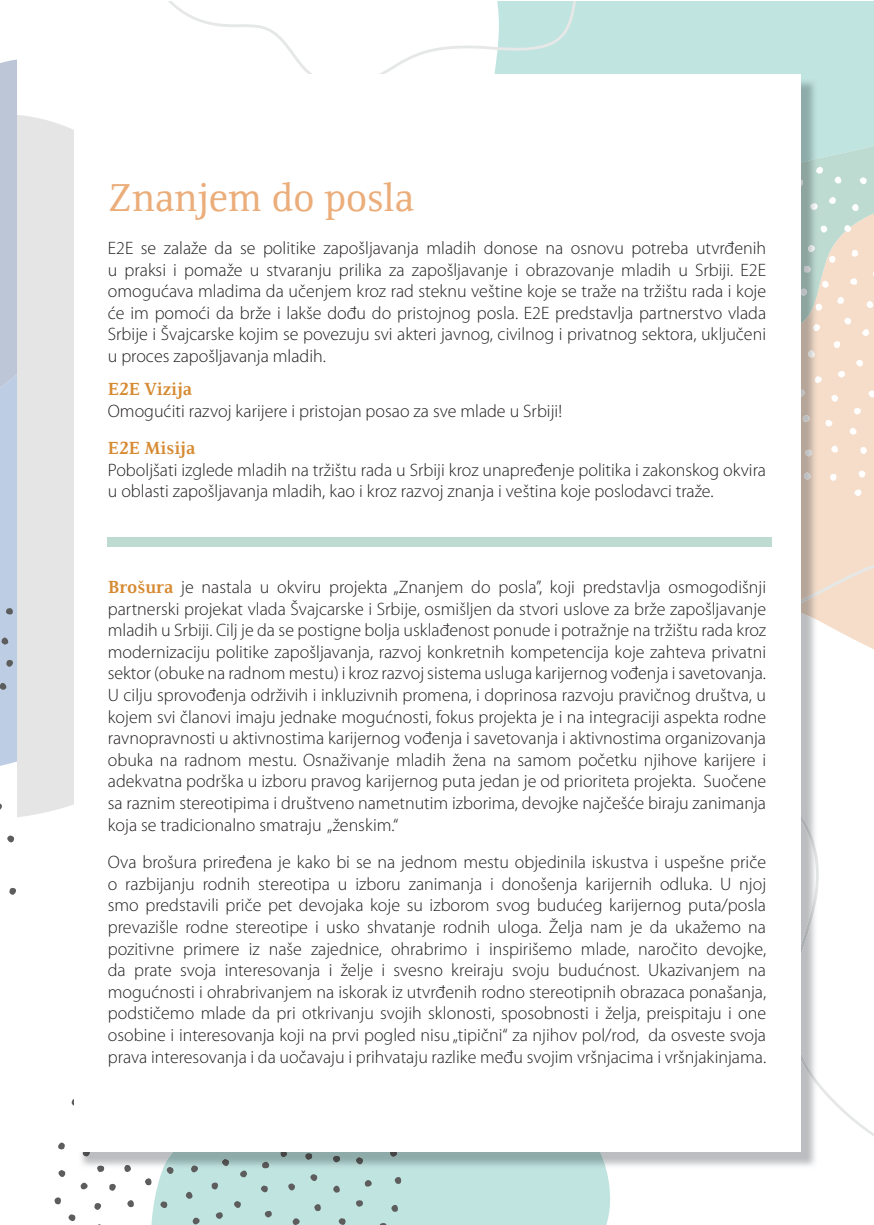
<style>
.page{position:relative;width:874px;height:1225px;background:#fff}
.page>*{position:absolute;margin:0;border:0;box-sizing:border-box;transform-origin:0 0}
.t1{font:40px "Resavska BG";color:#ebad7a}
.t2{font:300 18px/21.6px "Myriad Pro";color:#231f20;text-align:justify}
.t3{font:700 18px "Resavska BG";color:#d68b33}
.s1{font-family:"Resavska BG";font-weight:700;color:#d68b33}
</style>
<div class="page">
<div style="left:151px;top:1168px;width:460px;height:57px;background:#c0e4e0"></div>
<div style="left:17px;top:115px;width:57px;height:702px;background:#e5e5e5"></div>
<div style="left:823px;top:336px;width:50px;height:213px;background:#f5ddca"></div>
<div style="left:578px;top:2px;width:295px;height:133px;background:#c0e4e0"></div>
<svg style="left:823px;top:135px;width:50px;height:201px;background:#d9dccf"></svg>
<svg style="left:867px;top:390px;width:6px;height:9px"></svg>
<svg style="left:852px;top:489px;width:9px;height:8px"></svg>
<svg style="left:829px;top:473px;width:7px;height:8px"></svg>
<svg style="left:854px;top:359px;width:9px;height:9px"></svg>
<svg style="left:842px;top:224px;width:9px;height:8px"></svg>
<svg style="left:851px;top:249px;width:6px;height:9px"></svg>
<svg style="left:830px;top:444px;width:7px;height:9px"></svg>
<svg style="left:828px;top:255px;width:7px;height:8px"></svg>
<svg style="left:865px;top:299px;width:8px;height:9px"></svg>
<svg style="left:833px;top:175px;width:8px;height:9px"></svg>
<svg style="left:823px;top:225px;width:4px;height:9px"></svg>
<svg style="left:859px;top:447px;width:7px;height:9px"></svg>
<svg style="left:860px;top:328px;width:9px;height:9px"></svg>
<svg style="left:857px;top:470px;width:8px;height:9px"></svg>
<svg style="left:833px;top:340px;width:6px;height:8px"></svg>
<svg style="left:836px;top:296px;width:7px;height:9px"></svg>
<svg style="left:827px;top:196px;width:8px;height:9px"></svg>
<svg style="left:848px;top:426px;width:8px;height:9px"></svg>
<svg style="left:830px;top:394px;width:8px;height:9px"></svg>
<svg style="left:843px;top:317px;width:8px;height:9px"></svg>
<svg style="left:858px;top:177px;width:9px;height:9px"></svg>
<svg style="left:851px;top:202px;width:7px;height:9px"></svg>
<svg style="left:835px;top:370px;width:9px;height:8px"></svg>
<svg style="left:871px;top:269px;width:2px;height:9px"></svg>
<svg style="left:823px;top:279px;width:6px;height:9px"></svg>
<svg style="left:851px;top:408px;width:9px;height:6px"></svg>
<svg style="left:823px;top:419px;width:9px;height:7px"></svg>
<svg style="left:849px;top:278px;width:8px;height:7px"></svg>
<svg style="left:54px;top:1197px;width:7px;height:7px"></svg>
<svg style="left:185px;top:1190px;width:8px;height:9px"></svg>
<svg style="left:145px;top:1176px;width:7px;height:9px"></svg>
<svg style="left:233px;top:1200px;width:9px;height:9px"></svg>
<svg style="left:127px;top:1200px;width:7px;height:7px"></svg>
<svg style="left:94px;top:1203px;width:7px;height:7px"></svg>
<svg style="left:391px;top:1203px;width:7px;height:9px"></svg>
<svg style="left:58px;top:1142px;width:7px;height:8px"></svg>
<svg style="left:109px;top:1183px;width:7px;height:8px"></svg>
<svg style="left:314px;top:1202px;width:7px;height:9px"></svg>
<svg style="left:287px;top:1183px;width:9px;height:9px"></svg>
<svg style="left:160px;top:1201px;width:8px;height:8px"></svg>
<svg style="left:192px;top:1216px;width:9px;height:9px"></svg>
<svg style="left:68px;top:1214px;width:8px;height:8px"></svg>
<svg style="left:354px;top:1199px;width:9px;height:7px"></svg>
<svg style="left:260px;top:1185px;width:9px;height:8px"></svg>
<svg style="left:238px;top:1169px;width:9px;height:9px"></svg>
<svg style="left:338px;top:1218px;width:8px;height:7px"></svg>
<svg style="left:377px;top:1222px;width:9px;height:3px"></svg>
<svg style="left:211px;top:1181px;width:7px;height:8px"></svg>
<svg style="left:263px;top:1210px;width:9px;height:8px"></svg>
<svg style="left:292px;top:1217px;width:9px;height:8px"></svg>
<svg style="left:309px;top:1173px;width:9px;height:9px"></svg>
<svg style="left:71px;top:1099px;width:3px;height:7px"></svg>
<svg style="left:80px;top:1182px;width:8px;height:8px"></svg>
<svg style="left:214px;top:1211px;width:9px;height:8px"></svg>
<svg style="left:58px;top:1170px;width:8px;height:7px"></svg>
<svg style="left:332px;top:1183px;width:8px;height:10px"></svg>
<svg style="left:364px;top:1179px;width:9px;height:8px"></svg>
<svg style="left:394px;top:1175px;width:7px;height:9px"></svg>
<svg style="left:823px;top:549px;width:50px;height:587px"></svg>
<svg style="left:169px;top:2px;width:409px;height:72px"></svg>
<svg style="left:0;top:803px;width:2px;height:7px"></svg>
<svg style="left:7px;top:835px;width:7px;height:8px"></svg>
<svg style="left:0;top:60px;width:17px;height:706px;background:#bbc9dc"></svg>
<svg style="left:9px;top:887px;width:7px;height:8px"></svg>
<img style="left:163px;top:1152px;width:442px;height:16px">
<div style="left:62px;top:132px;width:12px;height:671px;background:#e5e5e5"></div>
<svg style="left:817px;top:375px;width:6px;height:9px"></svg>
<svg style="left:817px;top:303px;width:5px;height:9px"></svg>
<svg style="left:817px;top:323px;width:4px;height:9px"></svg>
<svg style="left:817px;top:166px;width:5px;height:9px"></svg>
<svg style="left:303px;top:1153px;width:9px;height:6px"></svg>
<svg style="left:388px;top:1152px;width:9px;height:5px"></svg>
<svg style="left:331px;top:1155px;width:9px;height:7px"></svg>
<svg style="left:96px;top:1165px;width:8px;height:7px"></svg>
<svg style="left:355px;top:1157px;width:9px;height:8px"></svg>
<svg style="left:166px;top:1166px;width:9px;height:9px"></svg>
<svg style="left:193px;top:1152px;width:7px;height:2px"></svg>
<svg style="left:190px;top:1164px;width:9px;height:9px"></svg>
<svg style="left:221px;top:1158px;width:9px;height:9px"></svg>
<svg style="left:280px;top:1152px;width:7px;height:6px"></svg>
<svg style="left:81px;top:1152px;width:9px;height:5px"></svg>
<img style="left:799px;top:79px;width:18px;height:512px">
<svg style="left:124px;top:1165px;width:7px;height:7px"></svg>
<svg style="left:262px;top:1161px;width:9px;height:7px"></svg>
<div style="left:62px;top:640px;width:12px;height:154px;background:#e5e5e5"></div>
<img style="left:801px;top:591px;width:22px;height:495px">
<div style="left:74px;top:74px;width:725px;height:1077px;background:#fff"></div>
<div style="left:108px;top:537px;width:663px;height:10px;background:#bedbd2"></div>
<h1 class="t1" style="left:108px;top:175px;width:308px">Znanjem do posla</h1>
<p class="t2" style="left:108px;top:237px;width:659px">E2E se zalaže da se politike zapošljavanja mladih donose na osnovu potreba utvrđenih u praksi i pomaže u stvaranju prilika za zapošljavanje i obrazovanje mladih u Srbiji. E2E omogućava mladima da učenjem kroz rad steknu veštine koje se traže na tržištu rada i koje će im pomoći da brže i lakše dođu do pristojnog posla. E2E predstavlja partnerstvo vlada Srbije i Švajcarske kojim se povezuju svi akteri javnog, civilnog i privatnog sektora, uključeni u proces zapošljavanja mladih.</p>
<p class="t3" style="left:108px;top:379px;width:86px">E2E Vizija</p>
<p class="t2" style="left:108px;top:400px;width:455px">Omogućiti razvoj karijere i pristojan posao za sve mlade u Srbiji!</p>
<p class="t3" style="left:108px;top:438px;width:89px">Е2Е Misija</p>
<p class="t2" style="left:108px;top:459px;width:659px">Poboljšati izglede mladih na tržištu rada u Srbiji kroz unapređenje politika i zakonskog okvira u oblasti zapošljavanja mladih, kao i kroz razvoj znanja i veština koje poslodavci traže.</p>
<p class="t2" style="left:108px;top:576px;width:659px"><span class="s1">Brošura</span> je nastala u okviru projekta „Znanjem do posla”, koji predstavlja osmogodišnji partnerski projekat vlada Švajcarske i Srbije, osmišljen da stvori uslove za brže zapošljavanje mladih u Srbiji. Cilj je da se postigne bolja usklađenost ponude i potražnje na tržištu rada kroz modernizaciju politike zapošljavanja, razvoj konkretnih kompetencija koje zahteva privatni sektor (obuke na radnom mestu) i kroz razvoj sistema usluga karijernog vođenja i savetovanja.<br>U cilju sprovođenja održivih i inkluzivnih promena, i doprinosa razvoju pravičnog društva, u kojem svi članovi imaju jednake mogućnosti, fokus projekta je i na integraciji aspekta rodne ravnopravnosti u aktivnostima karijernog vođenja i savetovanja i aktivnostima organizovanja obuka na radnom mestu. Osnaživanje mladih žena na samom početku njihove karijere i adekvatna podrška u izboru pravog karijernog puta jedan je od prioriteta projekta. Suočene sa raznim stereotipima i društveno nametnutim izborima, devojke najčešće biraju zanimanja koja se tradicionalno smatraju „ženskim.“</p>
<p class="t2" style="left:108px;top:851px;width:659px">Ova brošura priređena je kako bi se na jednom mestu objedinila iskustva i uspešne priče o razbijanju rodnih stereotipa u izboru zanimanja i donošenja karijernih odluka. U njoj smo predstavili priče pet devojaka koje su izborom svog budućeg karijernog puta/posla prevazišle rodne stereotipe i usko shvatanje rodnih uloga. Želja nam je da ukažemo na pozitivne primere iz naše zajednice, ohrabrimo i inspirišemo mlade, naročito devojke, da prate svoja interesovanja i želje i svesno kreiraju svoju budućnost. Ukazivanjem na mogućnosti i ohrabrivanjem na iskorak iz utvrđenih rodno stereotipnih obrazaca ponašanja, podstičemo mlade da pri otkrivanju svojih sklonosti, sposobnosti i želja, preispitaju i one osobine i interesovanja koji na prvi pogled nisu „tipični“ za njihov pol/rod, da osveste svoja prava interesovanja i da uočavaju i prihvataju razlike među svojim vršnjacima i vršnjakinjama.</p>
</div>
